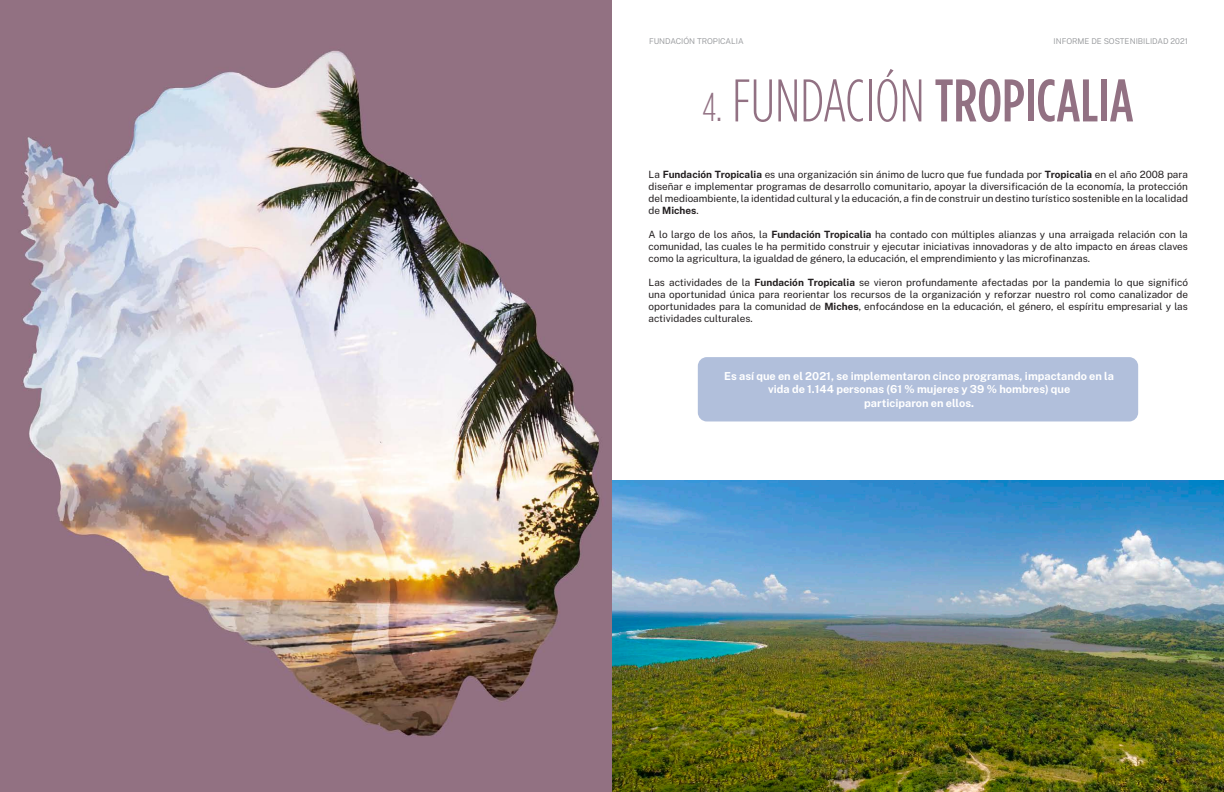
<style>
.page{position:relative;width:1224px;height:792px;background:#fff}
.page>*{position:absolute;margin:0;border:0;box-sizing:border-box;transform-origin:0 0}
.t1{font:500 60px "Gotham Condensed";color:#927183}
.t2{font:700 11px/13.2px "Public Sans";color:#fff;text-align:center}
.t3{font:10px/12px "Public Sans";color:#231f20;text-align:justify}
.t4{font:300 8px "Public Sans";color:#939598}
.s1{font-weight:300;font-size:40px}
.s2{font-weight:300}
.s3{font-weight:700}
</style>
<div class="page">
<img style="left:0;top:0;width:612px;height:792px">
<img style="left:612px;top:481px;width:612px;height:311px">
<div style="left:698px;top:357px;width:440px;height:64px;background:#b1bfdb;border-radius:9px"></div>
<p class="t4" style="left:649px;top:35px;width:96px">FUNDACIÓN TROPICALIA</p>
<p class="t4" style="left:1054px;top:35px;width:136px">INFORME DE SOSTENIBILIDAD 2021</p>
<p class="t1" style="left:702px;top:66px;width:433px"><span class="s1">4.</span> <span class="s2">FUNDACIÓN</span> TROPICALIA</p>
<p class="t3" style="left:648px;top:167px;width:541px">La <span class="s3">Fundación Tropicalia</span> es una organización sin ánimo de lucro que fue fundada por <span class="s3">Tropicalia</span> en el año 2008 para diseñar e implementar programas de desarrollo comunitario, apoyar la diversificación de la economía, la protección del medioambiente, la identidad cultural y la educación, a fin de construir un destino turístico sostenible en la localidad de <span class="s3">Miches</span>.</p>
<p class="t3" style="left:648px;top:227px;width:541px">A lo largo de los años, la <span class="s3">Fundación Tropicalia</span> ha contado con múltiples alianzas y una arraigada relación con la comunidad, las cuales le ha permitido construir y ejecutar iniciativas innovadoras y de alto impacto en áreas claves como la agricultura, la igualdad de género, la educación, el emprendimiento y las microfinanzas.</p>
<p class="t3" style="left:648px;top:275px;width:541px">Las actividades de la <span class="s3">Fundación Tropicalia</span> se vieron profundamente afectadas por la pandemia lo que significó una oportunidad única para reorientar los recursos de la organización y reforzar nuestro rol como canalizador de oportunidades para la comunidad de <span class="s3">Miches</span>, enfocándose en la educación, el género, el espíritu empresarial y las actividades culturales.</p>
<p class="t2" style="left:724px;top:369px;width:391px">Es así que en el 2021, se implementaron cinco programas, impactando en la vida de 1.144 personas (61 % mujeres y 39 % hombres) que</p>
<p class="t2" style="left:864px;top:395px;width:111px">participaron en ellos.</p>
</div>
